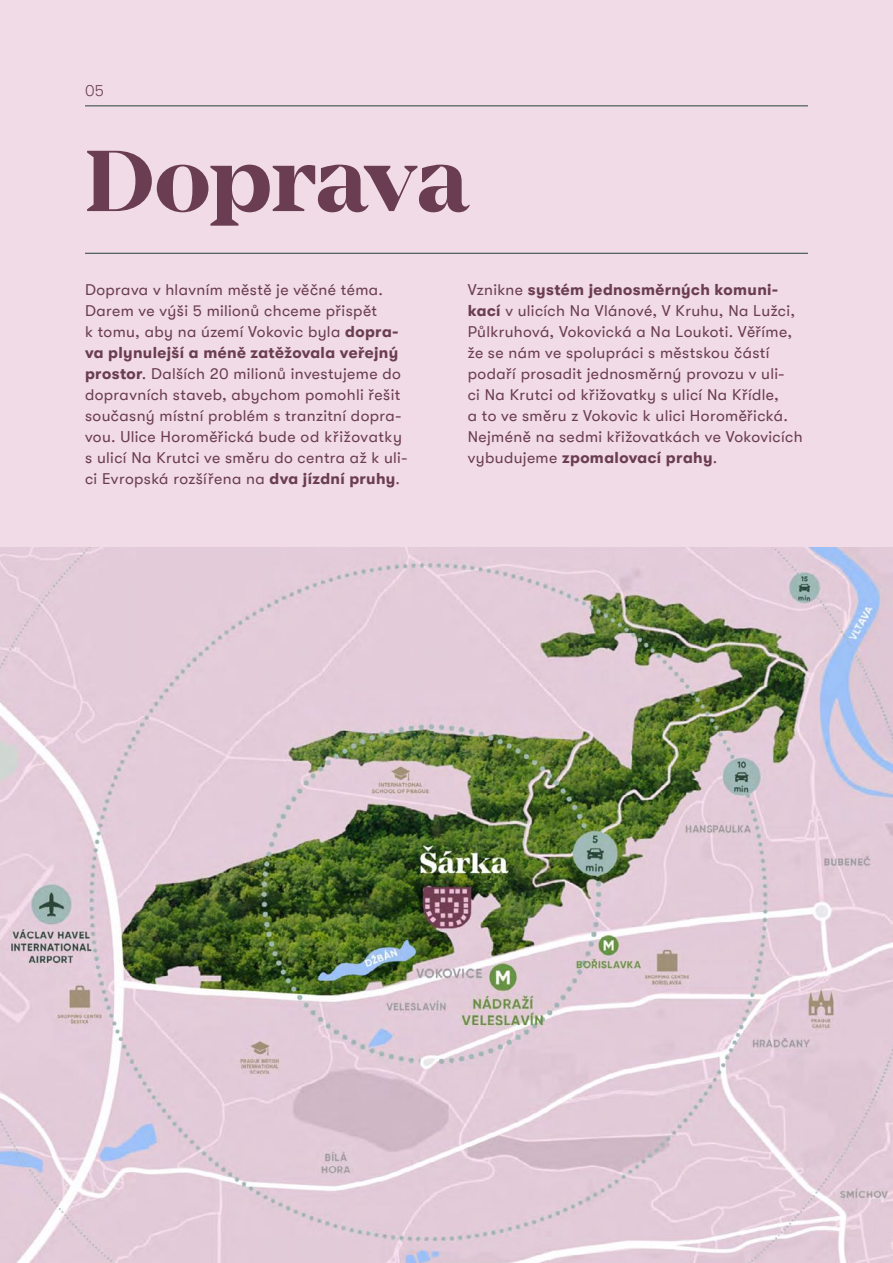
<style>
.page{position:relative;width:893px;height:1263px;background:#f1dbe6}
.page>*{position:absolute;margin:0;border:0;box-sizing:border-box;transform-origin:0 0}
.t1{font:700 90px "Mirador";letter-spacing:-.01em;color:#6b3d52}
.t2{font:15.75px/21px "GT Walsheim";letter-spacing:.025em;color:#6b3d52}
.t3{font:300 15.75px "GT Walsheim";color:#6b3d52}
.s1{font-weight:700}
</style>
<div class="page">
<hr style="left:85px;top:106px;width:723px;height:1px;background:#264236">
<hr style="left:85px;top:253px;width:723px;height:1px;background:#264236">
<img style="left:0;top:547px;width:893px;height:716px">
<p class="t3" style="left:85px;top:81px;width:20px">05</p>
<h1 class="t1" style="left:85px;top:128px;width:386px">Doprava</h1>
<p class="t2" style="left:85px;top:279px;width:324px">Doprava v hlavním městě je věčné téma.<br>Darem ve výši 5 milionů chceme přispět<br>k tomu, aby na území Vokovic byla <span class="s1">dopra&shy;va plynulejší a méně zatěžovala veřejný prostor</span>. Dalších 20 milionů investujeme do dopravních staveb, abychom pomohli řešit současný místní problém s tranzitní dopra&shy;vou. Ulice Horoměřická bude od křižovatky s ulicí Na Krutci ve směru do centra až k uli&shy;ci Evropská rozšířena na <span class="s1">dva jízdní pruhy</span>.</p>
<p class="t2" style="left:468px;top:279px;width:336px">Vznikne <span class="s1">systém jednosměrných komuni&shy;kací</span> v ulicích Na Vlánové, V Kruhu, Na Lužci, Půlkruhová, Vokovická a Na Loukoti. Věříme, že se nám ve spolupráci s městskou částí podaří prosadit jednosměrný provozu v uli-<br>ci Na Krutci od křižovatky s ulicí Na Křídle,<br>a to ve směru z Vokovic k ulici Horoměřická.<br>Nejméně na sedmi křižovatkách ve Vokovicích vybudujeme <span class="s1">zpomalovací prahy</span>.</p>
</div>
